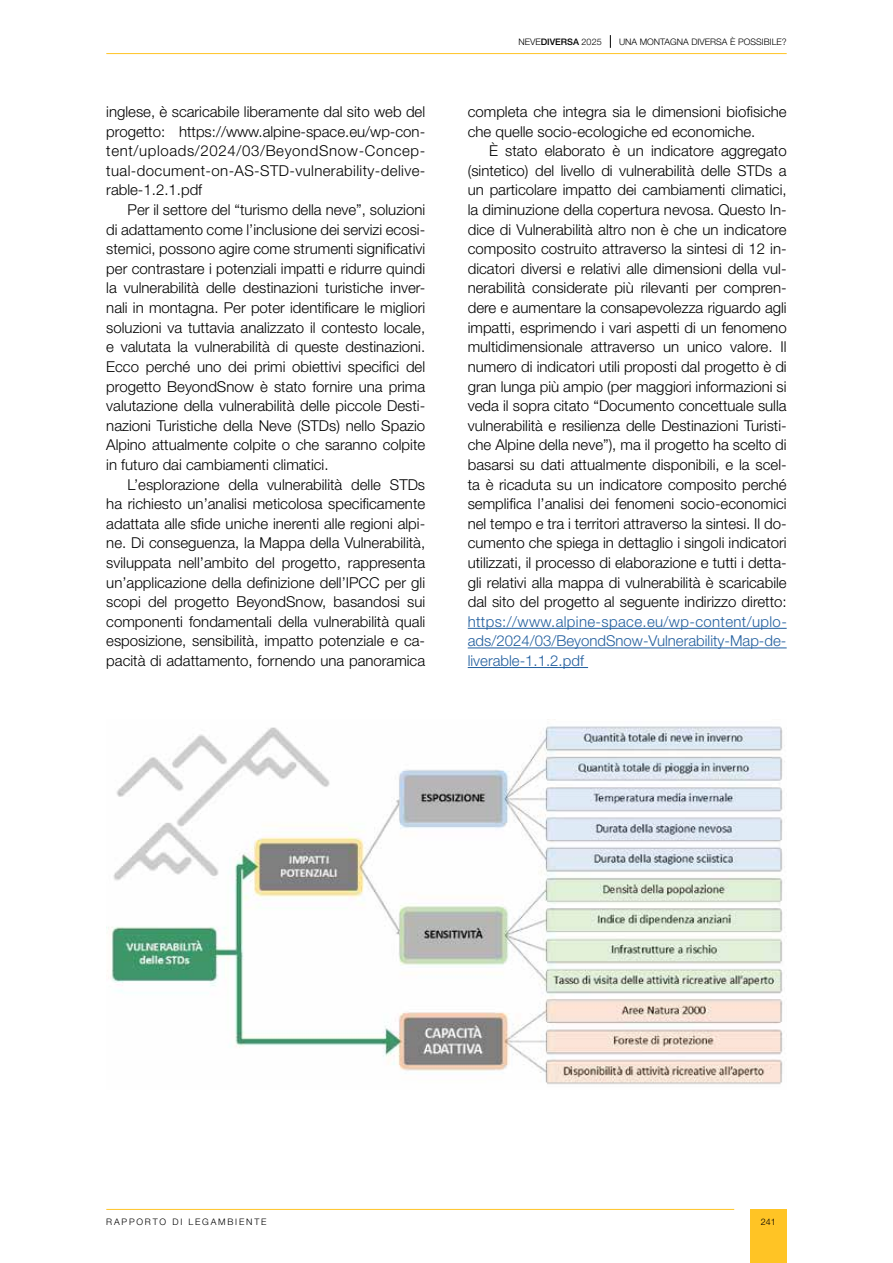
<style>
.page{position:relative;width:893px;height:1263px;background:#fff}
.page>*{position:absolute;margin:0;border:0;box-sizing:border-box;transform-origin:0 0}
.t1{font:300 15px/19.6px "Helvetica Neue LT Std";color:#000;text-align:justify}
.t2{font:300 15px/19.6px "Helvetica Neue LT Std";color:#215e9e;text-align:justify}
.t3{font:300 9px "Helvetica Neue LT Std";color:#000}
.t4{font:300 9px "Helvetica Neue LT Std";letter-spacing:.2em;color:#000}
.s1{font-weight:500}
</style>
<div class="page">
<hr style="left:106px;top:1209px;width:628px;height:1px;background:#ffc425">
<div style="left:750px;top:1209px;width:37px;height:54px;background:#ffc425"></div>
<svg style="left:610px;top:35px;width:1px;height:13px"></svg>
<hr style="left:106px;top:53px;width:681px;height:1px;background:#ffc425">
<hr style="left:468px;top:628px;width:319px;height:1px;background:#215e9e">
<hr style="left:468px;top:647px;width:319px;height:1px;background:#215e9e">
<hr style="left:468px;top:667px;width:120px;height:1px;background:#215e9e">
<img style="left:106px;top:719px;width:679px;height:365px">
<p class="t1" style="left:106px;top:102px;width:321px">inglese, è scaricabile liberamente dal sito web del progetto: https://www.alpine-space.eu/wp-con&shy;tent/uploads/2024/03/BeyondSnow-Concep&shy;tual-document-on-AS-STD-vulnerability-delive&shy;rable-1.2.1.pdf</p>
<p class="t1" style="left:106px;top:200px;width:320px;text-indent:21px">Per il settore del “turismo della neve”, soluzioni di adattamento come l’inclusione dei servizi ecosi&shy;stemici, possono agire come strumenti significativi per contrastare i potenziali impatti e ridurre quindi la vulnerabilità delle destinazioni turistiche inver&shy;nali in montagna. Per poter identificare le migliori soluzioni va tuttavia analizzato il contesto locale, e valutata la vulnerabilità di queste destinazioni.<br>Ecco perché uno dei primi obiettivi specifici del progetto BeyondSnow è stato fornire una prima valutazione della vulnerabilità delle piccole Desti&shy;nazioni Turistiche della Neve (STDs) nello Spazio Alpino attualmente colpite o che saranno colpite in futuro dai cambiamenti climatici.</p>
<p class="t1" style="left:106px;top:474px;width:320px;text-indent:21px">L’esplorazione della vulnerabilità delle STDs ha richiesto un’analisi meticolosa specificamente adattata alle sfide uniche inerenti alle regioni alpi&shy;ne. Di conseguenza, la Mappa della Vulnerabilità, sviluppata nell’ambito del progetto, rappresenta un’applicazione della definizione dell’IPCC per gli scopi del progetto BeyondSnow, basandosi sui componenti fondamentali della vulnerabilità quali esposizione, sensibilità, impatto potenziale e ca&shy;pacità di adattamento, fornendo una panoramica</p>
<p class="t3" style="left:518px;top:36px;width:85px">NEVE<span class="s1">DIVERSA</span> 2025</p>
<p class="t3" style="left:619px;top:36px;width:169px">UNA MONTAGNA DIVERSA È POSSIBILE?</p>
<p class="t1" style="left:468px;top:102px;width:320px">completa che integra sia le dimensioni biofisiche che quelle socio-ecologiche ed economiche.</p>
<p class="t1" style="left:468px;top:141px;width:320px;text-indent:21px">È stato elaborato è un indicatore aggregato (sintetico) del livello di vulnerabilità delle STDs a un particolare impatto dei cambiamenti climatici, la diminuzione della copertura nevosa. Questo In&shy;dice di Vulnerabilità altro non è che un indicatore composito costruito attraverso la sintesi di 12 in&shy;dicatori diversi e relativi alle dimensioni della vul&shy;nerabilità considerate più rilevanti per compren&shy;dere e aumentare la consapevolezza riguardo agli impatti, esprimendo i vari aspetti di un fenomeno multidimensionale attraverso un unico valore. Il numero di indicatori utili proposti dal progetto è di gran lunga più ampio (per maggiori informazioni si veda il sopra citato “Documento concettuale sulla vulnerabilità e resilienza delle Destinazioni Turisti&shy;che Alpine della neve”), ma il progetto ha scelto di basarsi su dati attualmente disponibili, e la scel&shy;ta è ricaduta su un indicatore composito perché semplifica l’analisi dei fenomeni socio-economici nel tempo e tra i territori attraverso la sintesi. Il do&shy;cumento che spiega in dettaglio i singoli indicatori utilizzati, il processo di elaborazione e tutti i detta&shy;gli relativi alla mappa di vulnerabilità è scaricabile dal sito del progetto al seguente indirizzo diretto:</p>
<p class="t2" style="left:468px;top:611px;width:321px">https://www.alpine-space.eu/wp-content/uplo&shy;ads/2024/03/BeyondSnow-Vulnerability-Map-de&shy;liverable-1.1.2.pdf</p>
<p class="t4" style="left:106px;top:1216px;width:162px">RAPPORTO DI LEGAMBIENTE</p>
<p class="t3" style="left:761px;top:1216px;width:17px">241</p>
</div>
